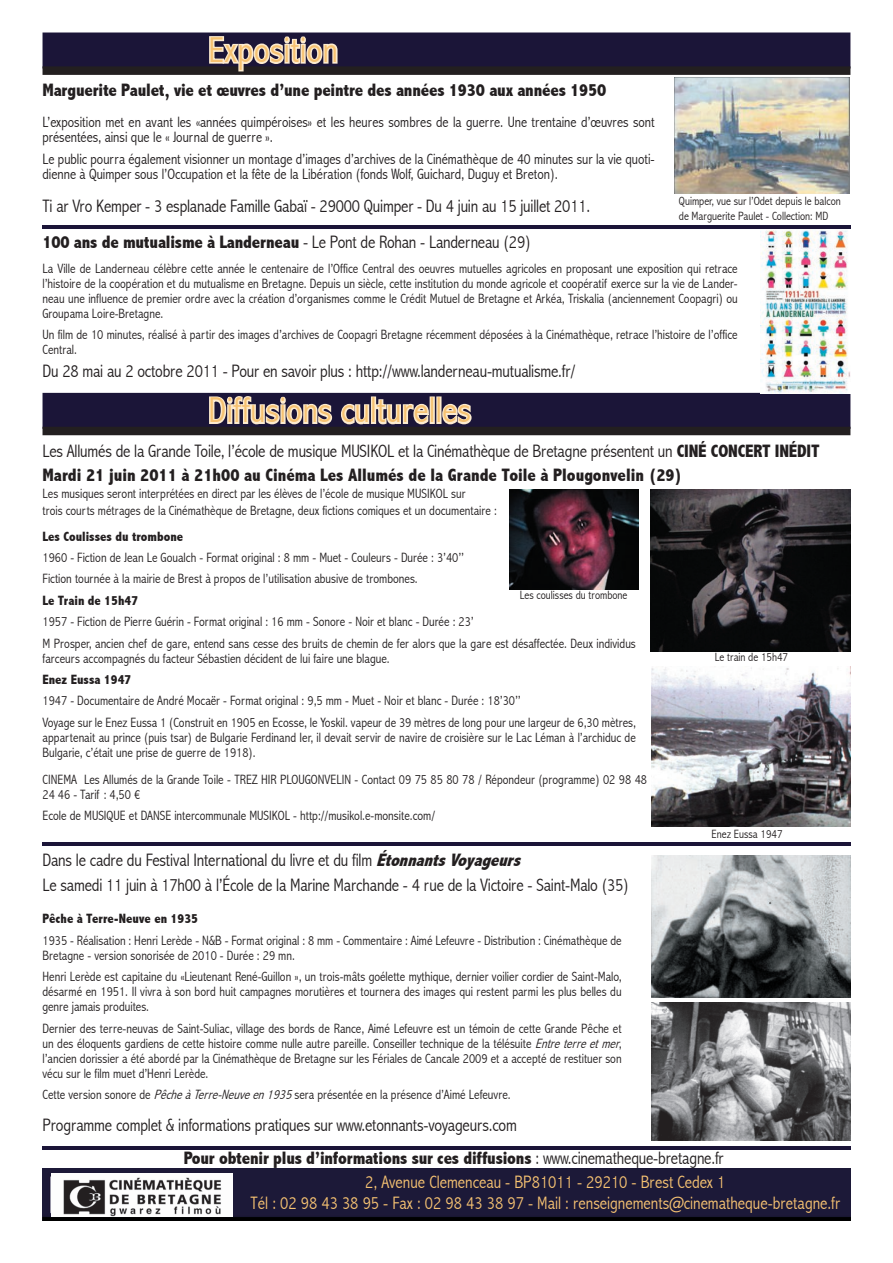
<style>
.page{position:relative;width:893px;height:1263px;background:#fff}
.page>*{position:absolute;margin:0;border:0;box-sizing:border-box;transform-origin:0 0}
.t1{font:300 condensed 36px "Abadi";letter-spacing:.02em;color:#f6c272}
.t2{font:800 condensed 18px/24px "Abadi";letter-spacing:-.01em;color:#231f20}
.t3{font:300 condensed 18px/26px "Abadi";letter-spacing:-.01em;color:#231f20}
.t4{font:300 condensed 18px/21.6px "Abadi";color:#f6c272;text-align:center}
.t5{font:300 condensed 15px/15px "Abadi";color:#231f20}
.t6{font:300 condensed 13.5px/15px "Abadi";color:#231f20}
.t7{font:800 condensed 13.5px "Abadi";color:#231f20}
.t8{font:300 condensed 12px/15.5px "Abadi";color:#231f20}
.s1{font-weight:300}
.s2{font-weight:800;font-style:italic}
.s3{font-style:italic}
</style>
<div class="page">
<div style="left:43px;top:33px;width:807px;height:36px;background:#1b1538"></div>
<div style="left:43px;top:66px;width:807px;height:9px;background:#231f20"></div>
<div style="left:43px;top:393px;width:807px;height:36px;background:#1b1538"></div>
<div style="left:43px;top:427px;width:807px;height:8px;background:#231f20"></div>
<svg style="left:209px;top:36px;width:129px;height:36px"></svg>
<svg style="left:209px;top:396px;width:221px;height:29px"></svg>
<div style="left:430px;top:396px;width:5px;height:28px;border:3px solid #fcebcf"></div>
<div style="left:436px;top:396px;width:6px;height:28px;border:3px solid #fcebcf"></div>
<svg style="left:440px;top:402px;width:32px;height:23px"></svg>
<hr style="left:42px;top:842px;width:808px;height:4px;background:#1b1538">
<hr style="left:42px;top:1146px;width:808px;height:4px;background:#1b1538">
<img style="left:43px;top:1169px;width:807px;height:51px">
<img style="left:51px;top:1173px;width:181px;height:43px">
<img style="left:675px;top:77px;width:174px;height:117px">
<img style="left:652px;top:855px;width:198px;height:142px">
<img style="left:652px;top:1002px;width:198px;height:138px">
<img style="left:761px;top:229px;width:89px;height:164px">
<hr style="left:43px;top:225px;width:808px;height:4px;background:#1b1538">
<img style="left:510px;top:489px;width:128px;height:100px">
<img style="left:651px;top:489px;width:199px;height:163px">
<img style="left:651px;top:667px;width:199px;height:159px">
<h1 class="t1" style="left:208px;top:31px;width:131px">Exposition</h1>
<h2 class="t2" style="left:43px;top:79px;width:565px">Marguerite Paulet, vie et œuvres d’une peintre des années 1930 aux années 1950</h2>
<p class="t5" style="left:43px;top:115px;width:614px">L’exposition met en avant les «années quimpéroises» et les heures sombres de la guerre. Une trentaine d’œuvres sont présentées, ainsi que le « Journal de guerre ».</p>
<p class="t5" style="left:43px;top:152px;width:614px">Le public pourra également visionner un montage d’images d’archives de la Cinémathèque de 40 minutes sur la vie quoti&shy;dienne à Quimper sous l’Occupation et la fête de la Libération (fonds Wolf, Guichard, Duguy et Breton).</p>
<h2 class="t3" style="left:43px;top:193px;width:549px">Ti ar Vro Kemper - 3 esplanade Famille Gabaï - 29000 Quimper - Du 4 juin au 15 juillet 2011.</h2>
<p class="t8" style="left:679px;top:194px;width:163px">Quimper, vue sur l’Odet depuis le balcon de Marguerite Paulet - Collection: MD</p>
<h2 class="t2" style="left:43px;top:231px;width:490px">100 ans de mutualisme à Landerneau <span class="s1">- Le Pont de Rohan - Landerneau (29)</span></h2>
<p class="t6" style="left:43px;top:261px;width:697px;text-align:justify">La Ville de Landerneau célèbre cette année le centenaire de l’Office Central des oeuvres mutuelles agricoles en proposant une exposition qui retrace l’histoire de la coopération et du mutualisme en Bretagne. Depuis un siècle, cette institution du monde agricole et coopératif exerce sur la vie de Lander&shy;neau une influence de premier ordre avec la création d’organismes comme le Crédit Mutuel de Bretagne et Arkéa, Triskalia (anciennement Coopagri) ou Groupama Loire-Bretagne.</p>
<p class="t6" style="left:43px;top:328px;width:697px">Un film de 10 minutes, réalisé à partir des images d’archives de Coopagri Bretagne récemment déposées à la Cinémathèque, retrace l’histoire de l’office<br>Central.</p>
<h2 class="t3" style="left:43px;top:359px;width:534px">Du 28 mai au 2 octobre 2011 - Pour en savoir plus : http://www.landerneau-mutualisme.fr/</h2>
<h1 class="t1" style="left:208px;top:391px;width:264px">Diffusions culturelles</h1>
<h2 class="t2" style="left:43px;top:439px;width:779px"><span class="s1">Les Allumés de la Grande Toile, l’école de musique MUSIKOL et la Cinémathèque de Bretagne présentent un</span> CINÉ CONCERT INÉDIT<br>Mardi 21 juin 2011 à 21h00 au Cinéma Les Allumés de la Grande Toile à Plougonvelin (29)</h2>
<p class="t6" style="left:43px;top:486px;width:456px;line-height:17px">Les musiques seront interprétées en direct par les élèves de l’école de musique MUSIKOL sur<br>trois courts métrages de la Cinémathèque de Bretagne, deux fictions comiques et un documentaire :</p>
<p class="t7" style="left:43px;top:529px;width:142px">Les Coulisses du trombone</p>
<p class="t6" style="left:43px;top:547px;width:423px;line-height:21.5px">1960 - Fiction de Jean Le Goualch - Format original : 8 mm - Muet - Couleurs - Durée : 3’40’’<br>Fiction tournée à la mairie de Brest à propos de l’utilisation abusive de trombones.</p>
<p class="t7" style="left:43px;top:593px;width:97px">Le Train de 15h47</p>
<p class="t6" style="left:43px;top:611px;width:595px;line-height:21.5px">1957 - Fiction de Pierre Guérin - Format original : 16 mm - Sonore - Noir et blanc - Durée : 23’<br>M Prosper, ancien chef de gare, entend sans cesse des bruits de chemin de fer alors que la gare est désaffectée. Deux individus</p>
<p class="t6" style="left:43px;top:651px;width:349px">farceurs accompagnés du facteur Sébastien décident de lui faire une blague.</p>
<p class="t7" style="left:43px;top:672px;width:90px">Enez Eussa 1947</p>
<p class="t6" style="left:43px;top:690px;width:595px;line-height:21.5px">1947 - Documentaire de André Mocaër - Format original : 9,5 mm - Muet - Noir et blanc - Durée : 18’30’’<br>Voyage sur le Enez Eussa 1 (Construit en 1905 en Ecosse, le Yoskil. vapeur de 39 mètres de long pour une largeur de 6,30 mètres,</p>
<p class="t6" style="left:43px;top:730px;width:595px">appartenait au prince (puis tsar) de Bulgarie Ferdinand Ier, il devait servir de navire de croisière sur le Lac Léman à l’archiduc de<br>Bulgarie, c’était une prise de guerre de 1918).</p>
<p class="t6" style="left:43px;top:772px;width:606px">CINEMA Les Allumés de la Grande Toile - TREZ HIR PLOUGONVELIN - Contact 09 75 85 80 78 / Répondeur (programme) 02 98 48<br>24 46 - Tarif : 4,50 !</p>
<p class="t6" style="left:43px;top:809px;width:394px">Ecole de MUSIQUE et DANSE intercommunale MUSIKOL - http://musikol.e-monsite.com/</p>
<h2 class="t3" style="left:43px;top:847px;width:588px">Dans le cadre du Festival International du livre et du film <span class="s2">ÉtonnantsVoyageurs<br></span>Le samedi 11 juin à 17h00 à l’École de la Marine Marchande - 4 rue de la Victoire - Saint-Malo (35)</h2>
<p class="t8" style="left:520px;top:588px;width:109px">Les coulisses du trombone</p>
<p class="t7" style="left:43px;top:912px;width:157px">Pêche à Terre-Neuve en 1935</p>
<p class="t6" style="left:43px;top:933px;width:581px">1935 - Réalisation : Henri Lerède - N&amp;B - Format original : 8 mm - Commentaire : Aimé Lefeuvre - Distribution : Cinémathèque de<br>Bretagne - version sonorisée de 2010 - Durée : 29 mn.</p>
<p class="t6" style="left:43px;top:970px;width:581px;text-align:justify">Henri Lerède est capitaine du «Lieutenant René-Guillon », un trois-mâts goélette mythique, dernier voilier cordier de Saint-Malo, désarmé en 1951. Il vivra à son bord huit campagnes morutières et tournera des images qui restent parmi les plus belles du genre jamais produites.</p>
<p class="t6" style="left:43px;top:1021px;width:582px;text-align:justify">Dernier des terre-neuvas de Saint-Suliac, village des bords de Rance, Aimé Lefeuvre est un témoin de cette Grande Pêche et un des éloquents gardiens de cette histoire comme nulle autre pareille. Conseiller technique de la télésuite <span class="s3">Entreterreetmer</span>, l’ancien dorissier a été abordé par la Cinémathèque de Bretagne sur les Fériales de Cancale 2009 et a accepté de restituer son vécu sur le film muet d’Henri Lerède.</p>
<p class="t6" style="left:43px;top:1087px;width:470px">Cette version sonore de <span class="s3">PêcheàTerre-Neuveen1935</span>sera présentée en la présence d’Aimé Lefeuvre.</p>
<h2 class="t3" style="left:43px;top:1112px;width:476px">Programme complet &amp; informations pratiques sur www.etonnants-voyageurs.com</h2>
<p class="t8" style="left:715px;top:650px;width:75px">Le train de 15h47</p>
<p class="t8" style="left:711px;top:826px;width:73px">Enez Eussa 1947</p>
<h2 class="t2" style="left:184px;top:1146px;width:541px">Pour obtenir plus d’informations sur ces diffusions <span class="s1">: www.cinematheque-bretagne.fr</span></h2>
<h2 class="t4" style="left:251px;top:1171px;width:591px">2, Avenue Clemenceau - BP81011 - 29210 - Brest Cedex 1<br>Tél : 02 98 43 38 95 - Fax : 02 98 43 38 97 - Mail : renseignements@cinematheque-bretagne.fr</h2>
</div>
